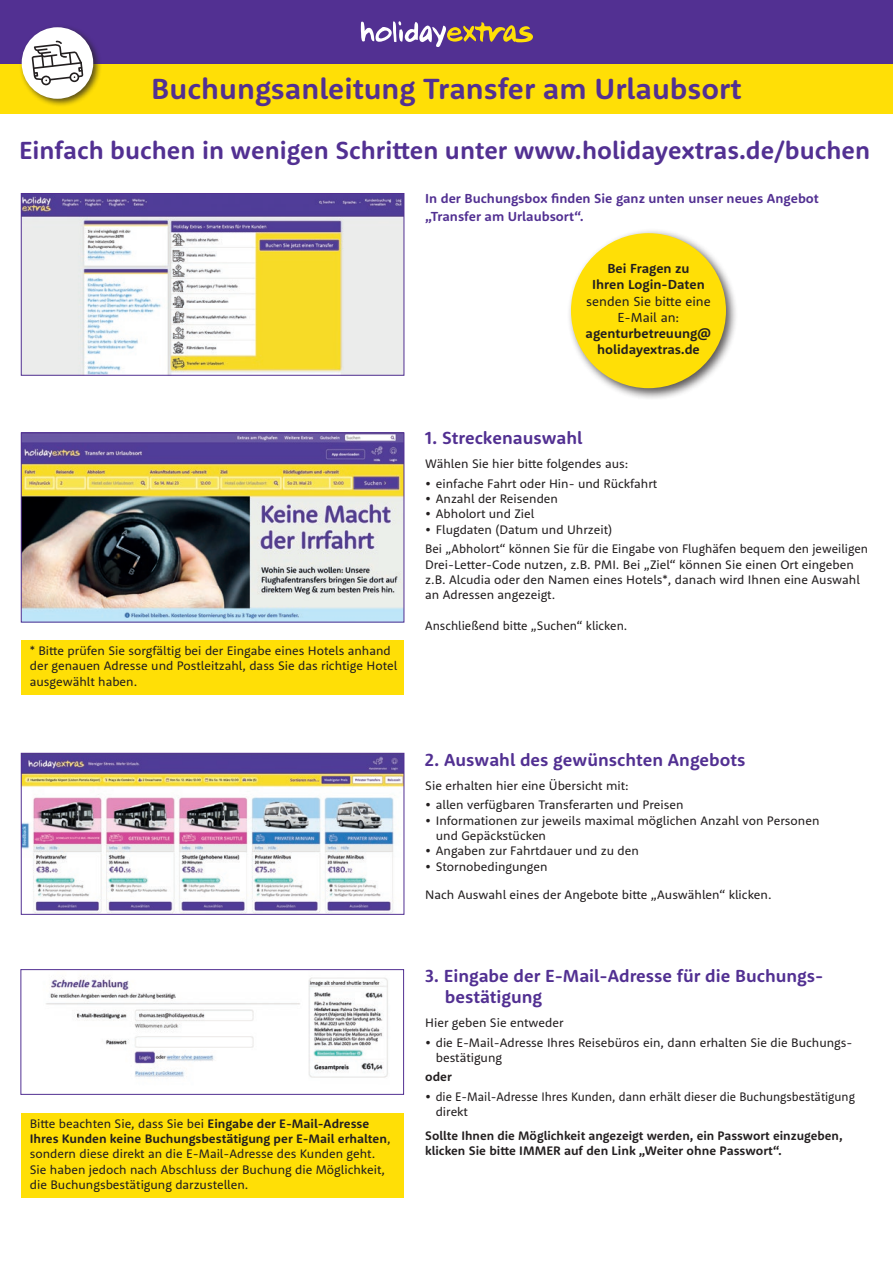
<style>
.page{position:relative;width:893px;height:1263px;background:#fff}
.page>*{position:absolute;margin:0;border:0;box-sizing:border-box;transform-origin:0 0}
.t1{font:700 30px "Holiday Extras Sans";color:#523092}
.t2{font:700 25.5px "Holiday Extras Sans";color:#523092}
.t3{font:700 18px/21.6px "Holiday Extras Sans";color:#523092}
.t4{font:700 13.5px/18px "Holiday Extras Sans";color:#523092}
.t5{font:700 13.5px/16.2px "Holiday Extras Sans";color:#231f20;text-align:center}
.t6{font:13.5px/16.2px "Holiday Extras Sans";color:#231f20;text-align:center}
.t7{font:12.75px/15.3px "Holiday Extras Sans";color:#231f20}
.t8{font:700 12.75px/15.3px "Holiday Extras Sans";color:#231f20}
.t9{font:12.75px/15.3px "Holiday Extras Sans";color:#231f20;scale:.95 1}
.s1{font-weight:700}
</style>
<div class="page">
<img style="left:23px;top:755px;width:379px;height:158px">
<div style="left:21px;top:753px;width:383px;height:162px;border:1px solid #523092"></div>
<img style="left:23px;top:195px;width:379px;height:179px">
<div style="left:21px;top:193px;width:383px;height:183px;border:1px solid #523092"></div>
<div style="left:566px;top:228px;width:172px;height:172px;background:#231f20;opacity:.75"></div>
<div style="left:571px;top:233px;width:155px;height:155px;background:#ffdf06;border-radius:50%"></div>
<div style="left:0;top:62px;width:893px;height:51px;background:#ffdf06"></div>
<div style="left:0;top:0;width:893px;height:64px;background:#523092"></div>
<div style="left:19px;top:24px;width:83px;height:84px;background:#231f20;opacity:.75"></div>
<div style="left:22px;top:27px;width:71px;height:72px;background:#fff;border-radius:50%"></div>
<svg style="left:32px;top:41px;width:51px;height:44px"></svg>
<svg style="left:361px;top:21px;width:172px;height:26px"></svg>
<img style="left:46px;top:977px;width:342px;height:101px">
<div style="left:21px;top:969px;width:383px;height:126px;border:1px solid #523092"></div>
<div style="left:21px;top:1113px;width:383px;height:85px;background:#ffdf06"></div>
<img style="left:23px;top:434px;width:379px;height:186px">
<div style="left:21px;top:432px;width:383px;height:190px;border:1px solid #523092"></div>
<div style="left:21px;top:640px;width:383px;height:55px;background:#ffdf06"></div>
<h1 class="t1" style="left:151px;top:69px;width:592px">Buchungsanleitung Transfer am Urlaubsort</h1>
<h2 class="t2" style="left:19px;top:134px;width:852px">Einfach buchen in wenigen Schritten unter www.holidayextras.de/buchen</h2>
<p class="t4" style="left:425px;top:188px;width:395px">In der Buchungsbox finden Sie ganz unten unser neues Angebot „Transfer am Urlaubsort“.</p>
<p class="t5" style="left:592px;top:260px;width:114px">Bei Fragen zu<br>Ihren Login-Daten</p>
<p class="t6" style="left:586px;top:292px;width:126px">senden Sie bitte eine<br>E-Mail an:</p>
<p class="t5" style="left:586px;top:325px;width:127px">agenturbetreuung@ holidayextras.de</p>
<p class="t7" style="left:30px;top:642px;width:369px">* Bitte prüfen Sie sorgfältig bei der Eingabe eines Hotels anhand der genauen Adresse und Postleitzahl, dass Sie das richtige Hotel ausgewählt haben.</p>
<p class="t7" style="left:30px;top:1115px;width:362px">Bitte beachten Sie, dass Sie bei <span class="s1">Eingabe der E-Mail-Adresse Ihres Kunden keine Buchungsbestätigung per E-Mail erhalten</span>, sondern diese direkt an die E-Mail-Adresse des Kunden geht.<br>Sie haben jedoch nach Abschluss der Buchung die Möglichkeit, die Buchungsbestätigung darzustellen.</p>
<h3 class="t3" style="left:425px;top:427px;width:159px">1. Streckenauswahl</h3>
<p class="t7" style="left:425px;top:456px;width:205px">Wählen Sie hier bitte folgendes aus:</p>
<p class="t7" style="left:425px;top:475px;width:234px"><span class="s1">•</span> einfache Fahrt oder Hin- und Rückfahrt</p>
<p class="t7" style="left:425px;top:491px;width:134px"><span class="s1">•</span> Anzahl der Reisenden</p>
<p class="t7" style="left:425px;top:506px;width:111px"><span class="s1">•</span> Abholort und Ziel</p>
<p class="t7" style="left:425px;top:519px;width:444px;line-height:19.5px"><span class="s1">•</span> Flugdaten (Datum und Uhrzeit)<br>Bei „Abholort“ können Sie für die Eingabe von Flughäfen bequem den jeweiligen</p>
<p class="t7" style="left:425px;top:556px;width:436px">Drei-Letter-Code nutzen, z.B. PMI. Bei „Ziel“ können Sie einen Ort eingeben z.B. Alcudia oder den Namen eines Hotels*, danach wird Ihnen eine Auswahl an Adressen angezeigt.</p>
<p class="t7" style="left:425px;top:617px;width:204px">Anschließend bitte „Suchen“ klicken.</p>
<h3 class="t3" style="left:425px;top:748px;width:322px">2. Auswahl des gewünschten Angebots</h3>
<p class="t7" style="left:425px;top:777px;width:205px">Sie erhalten hier eine Übersicht mit:</p>
<p class="t7" style="left:425px;top:797px;width:260px"><span class="s1">•</span> allen verfügbaren Transferarten und Preisen</p>
<p class="t7" style="left:436px;top:812px;width:385px;text-indent:-11px"><span class="s1">•</span> Informationen zur jeweils maximal möglichen Anzahl von Personen und Gepäckstücken</p>
<p class="t7" style="left:425px;top:843px;width:215px"><span class="s1">•</span> Angaben zur Fahrtdauer und zu den</p>
<p class="t7" style="left:425px;top:852px;width:348px;line-height:28px"><span class="s1">•</span> Stornobedingungen<br>Nach Auswahl eines der Angebote bitte „Auswählen“ klicken.</p>
<h3 class="t3" style="left:445px;top:964px;width:380px;text-indent:-20px">3. Eingabe der E-Mail-Adresse für die Buchungs&shy;bestätigung</h3>
<p class="t7" style="left:425px;top:1015px;width:140px">Hier geben Sie entweder</p>
<p class="t7" style="left:436px;top:1034px;width:418px;text-indent:-11px"><span class="s1">•</span> die E-Mail-Adresse Ihres Reisebüros ein, dann erhalten Sie die Buchungs&shy;bestätigung</p>
<p class="t8" style="left:425px;top:1069px;width:28px">oder</p>
<p class="t9" style="left:436px;top:1088px;width:443px;text-indent:-10px"><span class="s1">•</span> die E-Mail-Adresse Ihres Kunden, dann erhält dieser die Buchungsbestätigung direkt</p>
<p class="t8" style="left:425px;top:1128px;width:419px">Sollte Ihnen die Möglichkeit angezeigt werden, ein Passwort einzugeben, klicken Sie bitte IMMER auf den Link „Weiter ohne Passwort“.</p>
</div>
